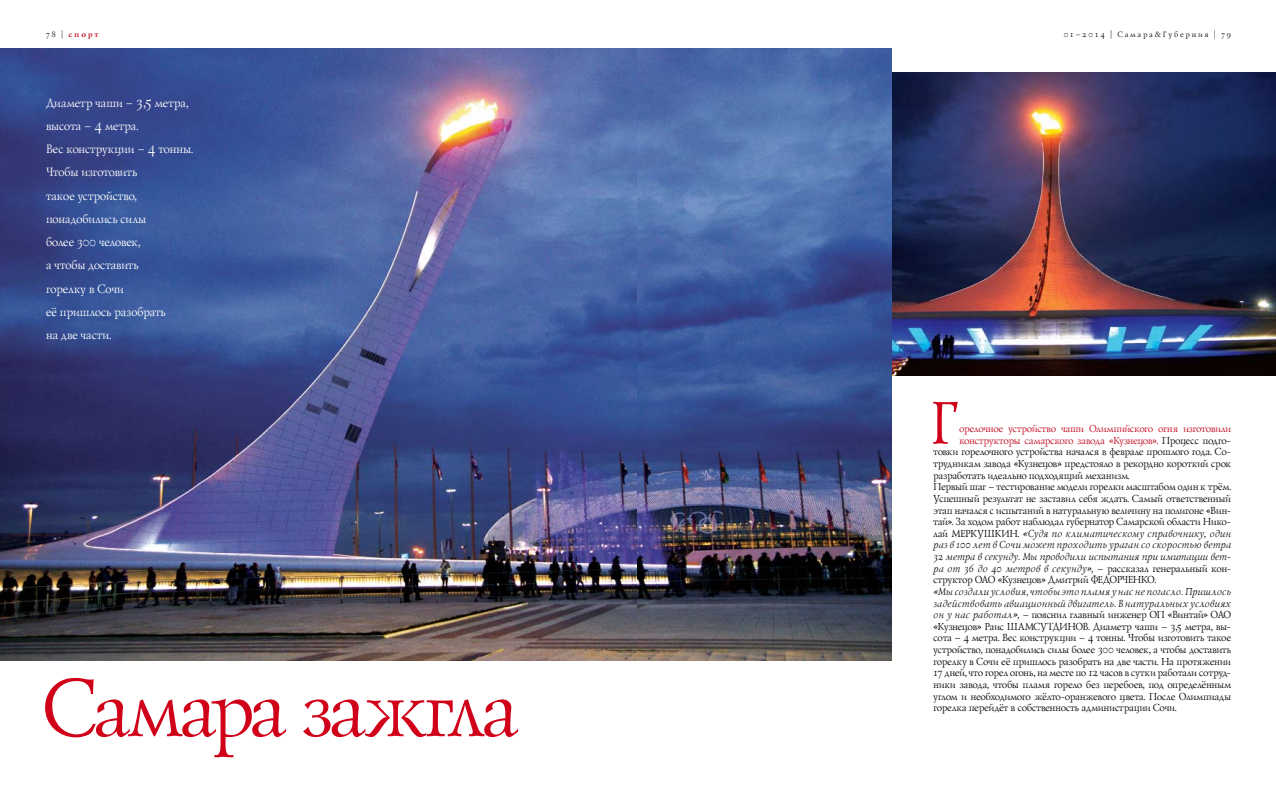
<style>
.page{position:relative;width:1276px;height:794px;background:#fff}
.page>*{position:absolute;margin:0;border:0;box-sizing:border-box;transform-origin:0 0}
.t1{font:84px "Lazurski Exp Od CTT";letter-spacing:-.035em;color:#d10019;scale:.95 1}
.t2{font:61.8px "Lazurski Exp Od CTT";color:#d10019;scale:.96 1}
.t3{font:12.5px/23.2px "Lazurski Exp Od CTT";letter-spacing:.005em;color:#fff;scale:.96 1}
.t4{font:10.5px/11.6px "Lazurski Exp Od CTT";color:#000;text-align:justify;scale:.96 1}
.t5{font:italic 10.5px/11.6px "Lazurski Exp Od CTT";letter-spacing:.02em;color:#000;text-align:justify;scale:.96 1}
.t6{font:10.5px "Lazurski Exp Od CTT";color:#c00418;scale:.96 1}
.t7{font:8px "Lazurski Exp Od CTT";letter-spacing:.24em;color:#000}
.t8{font:700 8px "Lazurski C";letter-spacing:.24em;color:#c00418}
.s1{font-family:"Lazurski Exp Od CTT";font-weight:400;color:#000}
.s2{font-size:14.5px}
.s3{color:#000}
.s4{font-style:normal}
</style>
<div class="page">
<img style="left:891px;top:72px;width:385px;height:303px">
<img style="left:0;top:48px;width:891px;height:612px">
<p class="t8" style="left:45px;top:29px;width:54px"><span class="s1">78 |</span> спорт</p>
<p class="t3" style="left:45px;top:90px;width:155px">Диаметр чаши – <span class="s2">3,5</span> метра, высота – <span class="s2">4</span> метра.<br>Вес конструкции – <span class="s2">4</span> тонны.<br>Чтобы изготовить<br>такое устройство, понадобились силы<br>более 300 человек,<br>а чтобы доставить<br>горелку в Сочи<br>её пришлось разобрать<br>на две части.</p>
<h1 class="t1" style="left:39px;top:652px;width:501px">Самара зажгла</h1>
<p class="t7" style="left:1063px;top:29px;width:169px">01–2014 | Самара&amp;Губерния | 79</p>
<h2 class="t2" style="left:927px;top:382px;width:31px">Г</h2>
<p class="t6" style="left:958px;top:421px;width:285px">орелочное устройство чаши Олимпийского огня изготовили</p>
<p class="t6" style="left:958px;top:433px;width:285px">конструкторы самарского завода «Кузнецов». <span class="s3">Процесс подго-</span></p>
<p class="t4" style="left:933px;top:446px;width:312px">товки горелочного устройства начался в феврале прошлого года. Со-</p>
<p class="t4" style="left:933px;top:457px;width:311px">трудникам завода «Кузнецов» предстояло в рекордно короткий срок</p>
<p class="t4" style="left:933px;top:469px;width:206px">разработать идеально подходящий механизм.</p>
<p class="t4" style="left:933px;top:480px;width:311px">Первый шаг – тестирование модели горелки масштабом один к трём.</p>
<p class="t4" style="left:933px;top:492px;width:312px">Успешный результат не заставил себя ждать. Самый ответственный</p>
<p class="t4" style="left:933px;top:504px;width:312px">этап начался с испытаний в натуральную величину на полигоне «Вин-</p>
<p class="t4" style="left:933px;top:515px;width:312px">тай». За ходом работ наблюдал губернатор Самарской области Нико-</p>
<p class="t4" style="left:933px;top:527px;width:37px">лай Меркушкин</p>
<p class="t5" style="left:933px;top:527px;width:312px;text-indent:84px"><span class="s4">.</span> «Судя по климатическому справочнику, один раз в 100 лет в Сочи может проходить ураган со скоростью ветра 32 метра в секунду. Мы проводили испытания при имитации вет&shy;ра от 36 до 40 метров в секунду», <span class="s4">– рассказал генеральный кон&shy;структор ОАО «Кузнецов» Дмитрий Федорченко</span></p>
<p class="t4" style="left:1154px;top:573px;width:3px">.</p>
<p class="t5" style="left:933px;top:585px;width:312px">«Мы создали условия, чтобы это пламя у нас не погасло. Пришлось задействовать авиационный двигатель. В натуральных условиях он у нас работал», <span class="s4">– пояснил главный инженер ОП «Винтай» ОАО «Кузнецов» Раис Шамсутдинов</span></p>
<p class="t4" style="left:933px;top:620px;width:312px;text-indent:155px">. Диаметр чаши – 3,5 метра, вы&shy;сота – 4 метра. Вес конструкции – 4 тонны. Чтобы изготовить такое устройство, понадобились силы более 300 человек, а чтобы доставить горелку в Сочи её пришлось разобрать на две части. На протяжении 17 дней, что горел огонь, на месте по 12 часов в сутки работали сотруд&shy;ники завода, чтобы пламя горело без перебоев, под определённым углом и необходимого жёлто-оранжевого цвета. После Олимпиады горелка перейдёт в собственность администрации Сочи.</p>
</div>
